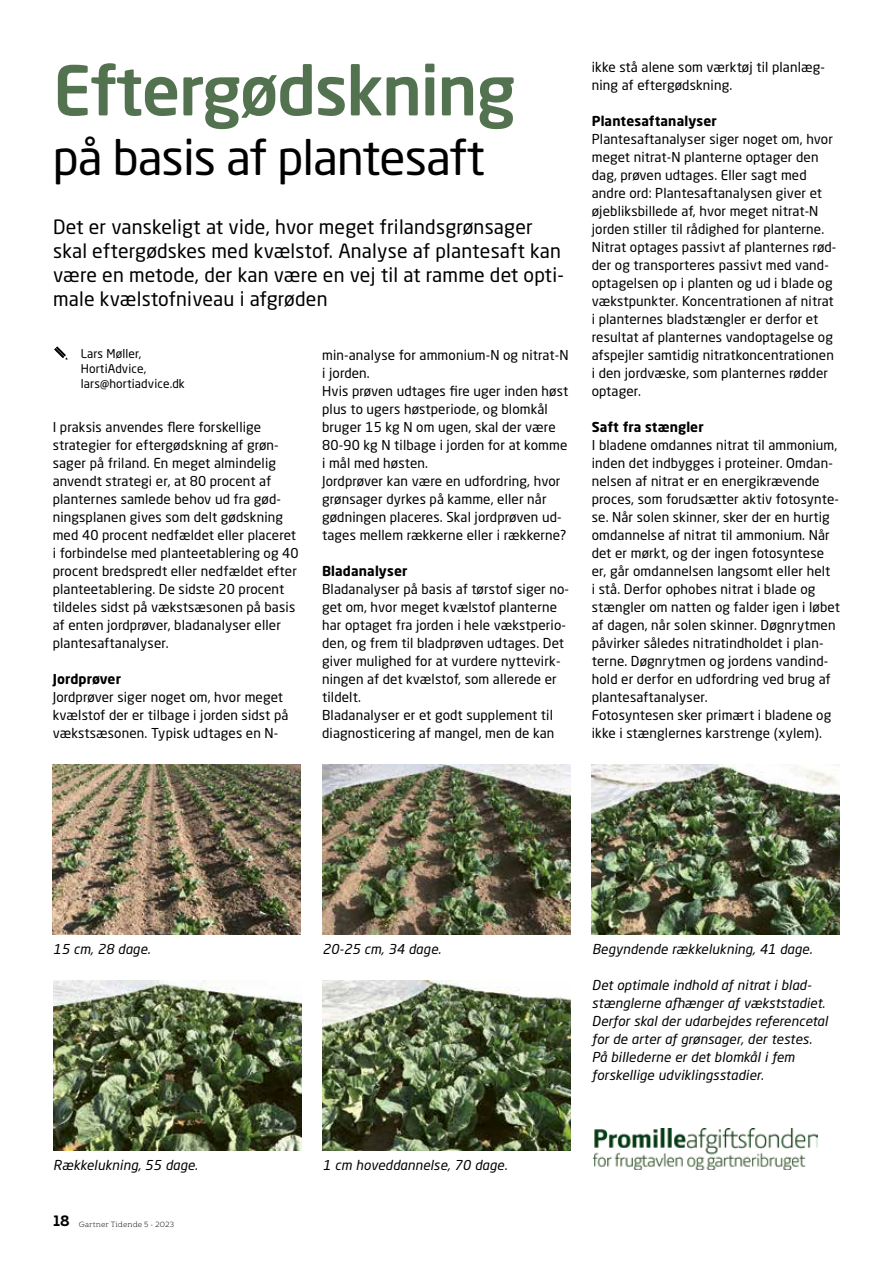
<style>
.page{position:relative;width:893px;height:1263px;background:#fff}
.page>*{position:absolute;margin:0;border:0;box-sizing:border-box;transform-origin:0 0}
.t1{font:500 67.5px "Neo Sans Std";letter-spacing:-.02em;color:#53724f}
.t2{font:48px "Neo Sans Std";letter-spacing:-.02em;color:#000}
.t3{font:19.5px/24px "Neo Sans Std";letter-spacing:.01em;color:#000}
.t4{font:13.5px/18px "Neo Sans Std";letter-spacing:.01em;color:#000}
.t5{font:italic 13.5px/18px "Neo Sans Std";letter-spacing:.01em;color:#000}
.t6{font:700 13.5px "Neo Sans Std";letter-spacing:.01em;color:#000}
.t7{font:12px/15px "Neo Sans Std";letter-spacing:.01em;color:#000}
.t8{font:300 7.5px "Kontrapunkt Bob";color:#000}
.s1{font-weight:700;font-size:15px}
</style>
<div class="page">
<svg style="left:54px;top:346px;width:14px;height:14px"></svg>
<img style="left:593px;top:1129px;width:225px;height:40px">
<img style="left:53px;top:764px;width:248px;height:170px">
<img style="left:322px;top:764px;width:248px;height:170px">
<img style="left:592px;top:764px;width:248px;height:170px">
<img style="left:53px;top:980px;width:248px;height:170px">
<img style="left:323px;top:980px;width:248px;height:170px">
<h1 class="t1" style="left:53px;top:48px;width:464px">Eftergødskning</h1>
<h2 class="t2" style="left:53px;top:128px;width:434px">på basis af plantesaft</h2>
<h3 class="t3" style="left:53px;top:214px;width:512px">Det er vanskeligt at vide, hvor meget frilandsgrønsager skal eftergødskes med kvælstof. Analyse af plantesaft kan være en metode, der kan være en vej til at ramme det opti&shy;male kvælstofniveau i afgrøden</h3>
<p class="t7" style="left:81px;top:346px;width:106px">Lars Møller,<br>HortiAdvice, lars@hortiadvice.dk</p>
<p class="t4" style="left:53px;top:418px;width:247px">I praksis anvendes flere forskellige strategier for eftergødskning af grøn&shy;sager på friland. En meget almindelig anvendt strategi er, at 80 procent af planternes samlede behov ud fra gød&shy;ningsplanen gives som delt gødskning med 40 procent nedfældet eller placeret i forbindelse med planteetablering og 40 procent bredspredt eller nedfældet efter planteetablering. De sidste 20 procent tildeles sidst på vækstsæsonen på basis af enten jordprøver, bladanalyser eller plantesaftanalyser.</p>
<p class="t6" style="left:53px;top:670px;width:70px">Jordprøver</p>
<p class="t4" style="left:53px;top:688px;width:237px">Jordprøver siger noget om, hvor meget kvælstof der er tilbage i jorden sidst på vækstsæsonen. Typisk udtages en N-</p>
<p class="t4" style="left:322px;top:346px;width:248px">min-analyse for ammonium-N og nitrat-N i jorden.<br>Hvis prøven udtages fire uger inden høst plus to ugers høstperiode, og blomkål bruger 15 kg N om ugen, skal der være 80-90 kg N tilbage i jorden for at komme i mål med høsten.<br>Jordprøver kan være en udfordring, hvor grønsager dyrkes på kamme, eller når gødningen placeres. Skal jordprøven ud&shy;tages mellem rækkerne eller i rækkerne?</p>
<p class="t6" style="left:322px;top:562px;width:87px">Bladanalyser</p>
<p class="t4" style="left:322px;top:580px;width:248px">Bladanalyser på basis af tørstof siger no&shy;get om, hvor meget kvælstof planterne har optaget fra jorden i hele vækstperio&shy;den, og frem til bladprøven udtages. Det giver mulighed for at vurdere nyttevirk&shy;ningen af det kvælstof, som allerede er tildelt.<br>Bladanalyser er et godt supplement til diagnosticering af mangel, men de kan</p>
<p class="t4" style="left:592px;top:58px;width:235px">ikke stå alene som værktøj til planlæg&shy;ning af eftergødskning.</p>
<p class="t6" style="left:592px;top:112px;width:127px">Plantesaftanalyser</p>
<p class="t4" style="left:592px;top:130px;width:246px">Plantesaftanalyser siger noget om, hvor meget nitrat-N planterne optager den dag, prøven udtages. Eller sagt med andre ord: Plantesaftanalysen giver et øjebliksbillede af, hvor meget nitrat-N jorden stiller til rådighed for planterne.<br>Nitrat optages passivt af planternes rød&shy;der og transporteres passivt med vand&shy;optagelsen op i planten og ud i blade og vækstpunkter. Koncentrationen af nitrat i planternes bladstængler er derfor et resultat af planternes vandoptagelse og afspejler samtidig nitratkoncentrationen i den jordvæske, som planternes rødder optager.</p>
<p class="t6" style="left:592px;top:418px;width:113px">Saft fra stængler</p>
<p class="t4" style="left:592px;top:436px;width:250px">I bladene omdannes nitrat til ammonium, inden det indbygges i proteiner. Omdan&shy;nelsen af nitrat er en energikrævende proces, som forudsætter aktiv fotosynte&shy;se. Når solen skinner, sker der en hurtig omdannelse af nitrat til ammonium. Når det er mørkt, og der ingen fotosyntese er, går omdannelsen langsomt eller helt<br>i stå. Derfor ophobes nitrat i blade og stængler om natten og falder igen i løbet af dagen, når solen skinner. Døgnrytmen påvirker således nitratindholdet i plan&shy;terne. Døgnrytmen og jordens vandind&shy;hold er derfor en udfordring ved brug af plantesaftanalyser.<br>Fotosyntesen sker primært i bladene og ikke i stænglernes karstrenge (xylem).</p>
<p class="t5" style="left:53px;top:940px;width:99px">15 cm, 28 dage.</p>
<p class="t5" style="left:322px;top:940px;width:120px">20-25 cm, 34 dage.</p>
<p class="t5" style="left:592px;top:940px;width:222px">Begyndende rækkelukning, 41 dage.</p>
<p class="t5" style="left:53px;top:1156px;width:146px">Rækkelukning, 55 dage.</p>
<p class="t5" style="left:323px;top:1156px;width:186px">1 cm hoveddannelse, 70 dage.</p>
<p class="t8" style="left:53px;top:1220px;width:122px"><span class="s1">18</span> Gartner Tidende 5 - 2023</p>
<p class="t5" style="left:592px;top:976px;width:237px">Det optimale indhold af nitrat i blad&shy;stænglerne afhænger af vækststadiet.<br>Derfor skal der udarbejdes referencetal for de arter af grønsager, der testes.<br>På billederne er det blomkål i fem forskellige udviklingsstadier.</p>
</div>
